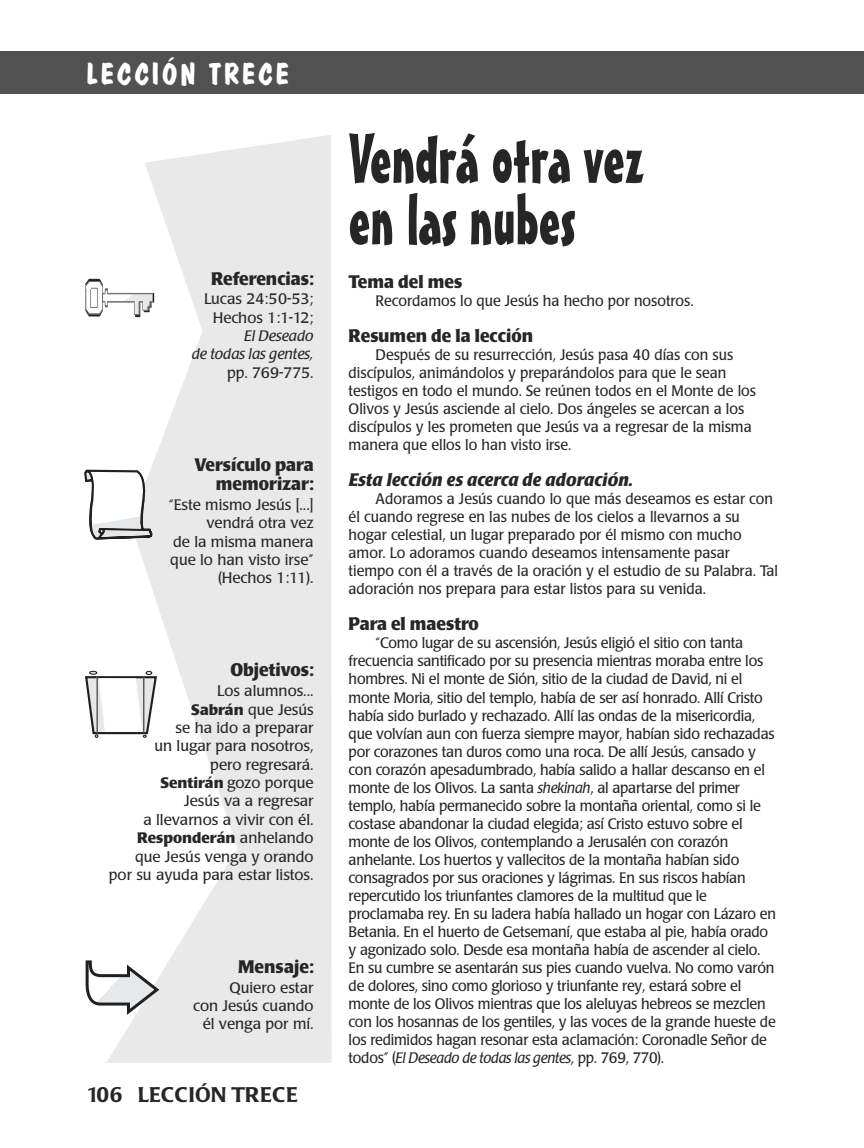
<style>
.page{position:relative;width:864px;height:1148px;background:#fff}
.page>*{position:absolute;margin:0;border:0;box-sizing:border-box;transform-origin:0 0}
.t1{font:69px/61.5px "Mister Earl BT";color:#272627}
.t2{font:700 30px "Dom Casual D";letter-spacing:.1em;color:#fff}
.t3{font:500 21px "Poppl Laudatio";color:#272627}
.t4{font:700 18px/19.5px "Poppl Laudatio";color:#272627;text-align:right;scale:.95 1}
.t5{font:italic 700 18px "Poppl Laudatio";color:#272627;scale:.95 1}
.t6{font:15px/18px "Poppl Laudatio";letter-spacing:-.015em;color:#272627;scale:.95 1}
.t7{font:15px/18.5px "Poppl Laudatio";letter-spacing:-.015em;color:#272627;text-align:right}
.t8{font:italic 15px/18.3px "Poppl Laudatio";color:#272627;text-align:right}
.s1{font-weight:700}
.s2{font-style:italic}
</style>
<div class="page">
<div style="left:0;top:51px;width:864px;height:43px;background:#525152"></div>
<svg style="left:106px;top:135px;width:226px;height:927px;fill:#e9e9e9"></svg>
<svg style="left:85px;top:279px;width:69px;height:38px"></svg>
<svg style="left:85px;top:670px;width:72px;height:67px"></svg>
<hr style="left:97px;top:677px;width:1px;height:56px;background:#231f20">
<hr style="left:143px;top:677px;width:1px;height:55px;background:#231f20">
<svg style="left:86px;top:960px;width:73px;height:54px"></svg>
<svg style="left:84px;top:469px;width:68px;height:70px"></svg>
<h2 class="t2" style="left:87px;top:56px;width:204px">LECCIÓN TRECE</h2>
<p class="t4" style="left:211px;top:270px;width:109px">Referencias:</p>
<p class="t7" style="left:204px;top:291px;width:111px;text-align:center">Lucas 24:50-53;<br>Hechos 1:1-12;</p>
<p class="t8" style="left:192px;top:328px;width:123px">El Deseado<br>de todas las gentes,</p>
<p class="t7" style="left:227px;top:364px;width:88px">pp. 769-775.</p>
<p class="t4" style="left:194px;top:456px;width:127px">Versículo para memorizar:</p>
<p class="t7" style="left:169px;top:497px;width:146px">“Este mismo Jesús [...] vendrá otra vez<br>de la misma manera que lo han visto irse” (Hechos 1:11).</p>
<p class="t4" style="left:230px;top:662px;width:89px">Objetivos:</p>
<p class="t7" style="left:109px;top:683px;width:206px">Los alumnos...<br><span class="s1">Sabrán</span> que Jesús<br>se ha ido a preparar<br>un lugar para nosotros,<br>pero regresará.<br><span class="s1">Sentirán</span> gozo porque<br>Jesús va a regresar<br>a llevarnos a vivir con él.<br><span class="s1">Responderán</span> anhelando que Jesús venga y orando por su ayuda para estar listos.</p>
<p class="t4" style="left:238px;top:958px;width:81px">Mensaje:</p>
<p class="t7" style="left:193px;top:979px;width:122px">Quiero estar<br>con Jesús cuando él venga por mí.</p>
<h3 class="t3" style="left:87px;top:1086px;width:213px">106 LECCIÓN TRECE</h3>
<h1 class="t1" style="left:349px;top:131px;width:297px">Vendrá otra vez en las nubes</h1>
<p class="t4" style="left:349px;top:274px;width:121px">Tema del mes</p>
<p class="t6" style="left:376px;top:293px;width:336px">Recordamos lo que Jesús ha hecho por nosotros.</p>
<p class="t4" style="left:349px;top:328px;width:196px">Resumen de la lección</p>
<p class="t6" style="left:349px;top:347px;width:430px;text-indent:27px">Después de su resurrección, Jesús pasa 40 días con sus discípulos, animándolos y preparándolos para que le sean testigos en todo el mundo. Se reúnen todos en el Monte de los Olivos y Jesús asciende al cielo. Dos ángeles se acercan a los discípulos y les prometen que Jesús va a regresar de la misma manera que ellos lo han visto irse.</p>
<p class="t5" style="left:349px;top:473px;width:301px">Esta lección es acerca de adoración.</p>
<p class="t6" style="left:349px;top:491px;width:454px;text-indent:27px">Adoramos a Jesús cuando lo que más deseamos es estar con él cuando regrese en las nubes de los cielos a llevarnos a su hogar celestial, un lugar preparado por él mismo con mucho amor. Lo adoramos cuando deseamos intensamente pasar tiempo con él a través de la oración y el estudio de su Palabra. Tal adoración nos prepara para estar listos para su venida.</p>
<p class="t4" style="left:349px;top:616px;width:139px">Para el maestro</p>
<p class="t6" style="left:349px;top:635px;width:451px;text-indent:27px">“Como lugar de su ascensión, Jesús eligió el sitio con tanta frecuencia santificado por su presencia mientras moraba entre los hombres. Ni el monte de Sión, sitio de la ciudad de David, ni el monte Moria, sitio del templo, había de ser así honrado. Allí Cristo había sido burlado y rechazado. Allí las ondas de la misericordia, que volvían aun con fuerza siempre mayor, habían sido rechazadas por corazones tan duros como una roca. De allí Jesús, cansado y con corazón apesadumbrado, había salido a hallar descanso en el monte de los Olivos. La santa <span class="s2">shekinah</span>, al apartarse del primer templo, había permanecido sobre la montaña oriental, como si le costase abandonar la ciudad elegida; así Cristo estuvo sobre el monte de los Olivos, contemplando a Jerusalén con corazón anhelante. Los huertos y vallecitos de la montaña habían sido consagrados por sus oraciones y lágrimas. En sus riscos habían repercutido los triunfantes clamores de la multitud que le proclamaba rey. En su ladera había hallado un hogar con Lázaro en Betania. En el huerto de Getsemaní, que estaba al pie, había orado y agonizado solo. Desde esa montaña había de ascender al cielo.<br>En su cumbre se asentarán sus pies cuando vuelva. No como varón de dolores, sino como glorioso y triunfante rey, estará sobre el monte de los Olivos mientras que los aleluyas hebreos se mezclen con los hosannas de los gentiles, y las voces de la grande hueste de los redimidos hagan resonar esta aclamación: Coronadle Señor de todos” (<span class="s2">El Deseado de todas las gentes</span>, pp. 769, 770).</p>
</div>
